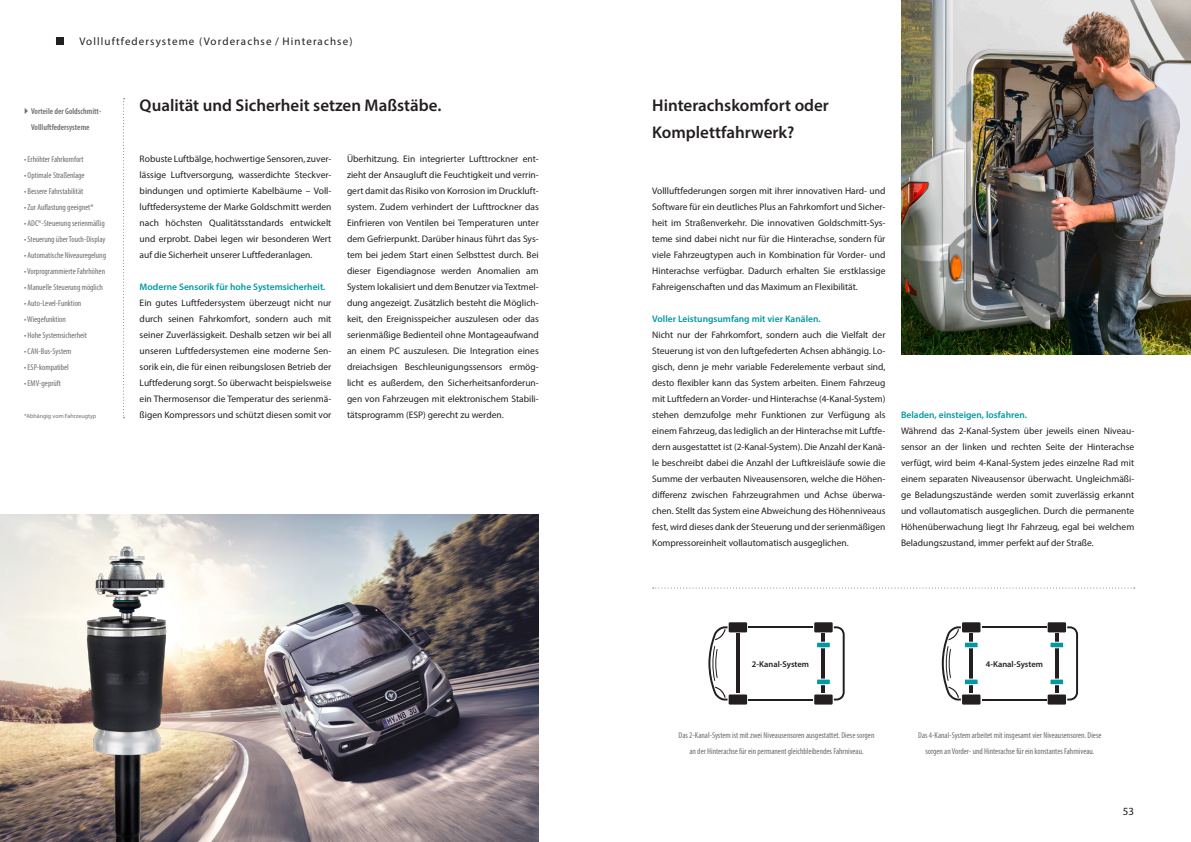
<style>
.page{position:relative;width:1191px;height:842px;background:#fff}
.page>*{position:absolute;margin:0;border:0;box-sizing:border-box;transform-origin:0 0}
.t1{font:600 17px/27px "Myriad Pro";color:#231f20}
.t2{font:11px "Myriad Pro";letter-spacing:.1em;color:#231f20}
.t3{font:9.5px/16px "Myriad Pro";color:#231f20;text-align:justify}
.t4{font:600 9.5px "Myriad Pro";color:#0098a1}
.t5{font:condensed 8.5px/16px "Myriad Pro";color:#6c6d70;text-align:center}
.t6{font:600 condensed 8.5px/16px "Myriad Pro";color:#6c6d70}
.t7{font:600 8.5px "Myriad Pro";color:#231f20}
.t8{font:6px "Myriad Pro";color:#6c6d70}
</style>
<div class="page">
<img style="left:901px;top:0;width:290px;height:354px">
<svg style="left:123px;top:98px;width:2px;height:320px"></svg>
<svg style="left:652px;top:587px;width:482px;height:1px"></svg>
<svg style="left:708px;top:622px;width:136px;height:83px"></svg>
<svg style="left:941px;top:622px;width:137px;height:83px"></svg>
<div style="left:57px;top:37px;width:7px;height:8px;background:#231f20"></div>
<img style="left:0;top:514px;width:539px;height:328px">
<img style="left:54px;top:530px;width:144px;height:312px">
<p class="t2" style="left:79px;top:34px;width:274px">Vollluftfedersysteme (Vorderachse / Hinterachse)</p>
<p class="t6" style="left:31px;top:103px;width:72px">Vorteile der Goldschmitt-<br>Vollluftfedersysteme</p>
<p class="t5" style="left:24px;top:151px;width:61px">• Erhöhter Fahrkomfort</p>
<p class="t5" style="left:24px;top:167px;width:62px">• Optimale Straßenlage</p>
<p class="t5" style="left:24px;top:183px;width:61px">• Bessere Fahrstabilität</p>
<p class="t5" style="left:24px;top:199px;width:71px">• Zur Auflastung geeignet*</p>
<p class="t5" style="left:24px;top:215px;width:82px">• ADC®-Steuerung serienmäßig</p>
<p class="t5" style="left:24px;top:231px;width:83px">• Steuerung über Touch-Display</p>
<p class="t5" style="left:24px;top:247px;width:84px">• Automatische Niveauregelung</p>
<p class="t5" style="left:24px;top:263px;width:82px">• Vorprogrammierte Fahrhöhen</p>
<p class="t5" style="left:24px;top:279px;width:80px">• Manuelle Steuerung möglich</p>
<p class="t5" style="left:24px;top:295px;width:59px">• Auto-Level-Funktion</p>
<p class="t5" style="left:24px;top:311px;width:43px">• Wiegefunktion</p>
<p class="t5" style="left:24px;top:327px;width:64px">• Hohe Systemsicherheit</p>
<p class="t5" style="left:24px;top:343px;width:49px">• CAN-Bus-System</p>
<p class="t5" style="left:24px;top:359px;width:46px">• ESP-kompatibel</p>
<p class="t5" style="left:24px;top:375px;width:38px">• EMV-geprüft</p>
<p class="t8" style="left:24px;top:412px;width:74px">*Abhängig vom Fahrzeugtyp</p>
<h1 class="t1" style="left:140px;top:91px;width:303px">Qualität und Sicherheit setzen Maßstäbe.</h1>
<p class="t3" style="left:140px;top:151px;width:193px">Robuste Luftbälge, hochwertige Sensoren, zuver&shy;lässige Luftversorgung, wasserdichte Steckver&shy;bindungen und optimierte Kabelbäume – Voll&shy;luftfedersysteme der Marke Goldschmitt werden nach höchsten Qualitätsstandards entwickelt und erprobt. Dabei legen wir besonderen Wert auf die Sicherheit unserer Luftfederanlagen.</p>
<p class="t4" style="left:140px;top:281px;width:187px">Moderne Sensorik für hohe Systemsicherheit.</p>
<p class="t3" style="left:140px;top:295px;width:193px">Ein gutes Luftfedersystem überzeugt nicht nur durch seinen Fahrkomfort, sondern auch mit seiner Zuverlässigkeit. Deshalb setzen wir bei all unseren Luftfedersystemen eine moderne Sen&shy;sorik ein, die für einen reibungslosen Betrieb der Luftfederung sorgt. So überwacht beispielsweise ein Thermosensor die Temperatur des serienmä&shy;ßigen Kompressors und schützt diesen somit vor</p>
<p class="t3" style="left:347px;top:151px;width:193px">Überhitzung. Ein integrierter Lufttrockner ent&shy;zieht der Ansaugluft die Feuchtigkeit und verrin&shy;gert damit das Risiko von Korrosion im Druckluft&shy;system. Zudem verhindert der Lufttrockner das Einfrieren von Ventilen bei Temperaturen unter dem Gefrierpunkt. Darüber hinaus führt das Sys&shy;tem bei jedem Start einen Selbsttest durch. Bei dieser Eigendiagnose werden Anomalien am System lokalisiert und dem Benutzer via Textmel&shy;dung angezeigt. Zusätzlich besteht die Möglich&shy;keit, den Ereignisspeicher auszulesen oder das serienmäßige Bedienteil ohne Montageaufwand an einem PC auszulesen. Die Integration eines dreiachsigen Beschleunigungssensors ermög&shy;licht es außerdem, den Sicherheitsanforderun&shy;gen von Fahrzeugen mit elektronischem Stabili&shy;tätsprogramm (ESP) gerecht zu werden.</p>
<h1 class="t1" style="left:652px;top:91px;width:178px">Hinterachskomfort oder<br>Komplettfahrwerk?</h1>
<p class="t3" style="left:652px;top:183px;width:235px">Vollluftfederungen sorgen mit ihrer innovativen Hard- und Software für ein deutliches Plus an Fahrkomfort und Sicher&shy;heit im Straßenverkehr. Die innovativen Goldschmitt-Sys&shy;teme sind dabei nicht nur für die Hinterachse, sondern für viele Fahrzeugtypen auch in Kombination für Vorder- und Hinterachse verfügbar. Dadurch erhalten Sie erstklassige Fahreigenschaften und das Maximum an Flexibilität.</p>
<p class="t4" style="left:652px;top:313px;width:170px">Voller Leistungsumfang mit vier Kanälen.</p>
<p class="t3" style="left:652px;top:327px;width:235px">Nicht nur der Fahrkomfort, sondern auch die Vielfalt der Steuerung ist von den luftgefederten Achsen abhängig. Lo&shy;gisch, denn je mehr variable Federelemente verbaut sind, desto flexibler kann das System arbeiten. Einem Fahrzeug mit Luftfedern an Vorder- und Hinterachse (4-Kanal-System) stehen demzufolge mehr Funktionen zur Verfügung als einem Fahrzeug, das lediglich an der Hinterachse mit Luftfe&shy;dern ausgestattet ist (2-Kanal-System). Die Anzahl der Kanä&shy;le beschreibt dabei die Anzahl der Luftkreisläufe sowie die Summe der verbauten Niveausensoren, welche die Höhen&shy;differenz zwischen Fahrzeugrahmen und Achse überwa&shy;chen. Stellt das System eine Abweichung des Höhenniveaus fest, wird dieses dank der Steuerung und der serienmäßigen Kompressoreinheit vollautomatisch ausgeglichen.</p>
<p class="t4" style="left:901px;top:409px;width:128px">Beladen, einsteigen, losfahren.</p>
<p class="t3" style="left:901px;top:423px;width:235px">Während das 2-Kanal-System über jeweils einen Niveau&shy;sensor an der linken und rechten Seite der Hinterachse verfügt, wird beim 4-Kanal-System jedes einzelne Rad mit einem separaten Niveausensor überwacht. Ungleichmäßi&shy;ge Beladungszustände werden somit zuverlässig erkannt und vollautomatisch ausgeglichen. Durch die permanente Höhenüberwachung liegt Ihr Fahrzeug, egal bei welchem Beladungszustand, immer perfekt auf der Straße.</p>
<p class="t7" style="left:752px;top:658px;width:59px">2-Kanal-System</p>
<p class="t7" style="left:986px;top:658px;width:59px">4-Kanal-System</p>
<p class="t5" style="left:678px;top:727px;width:197px">Das 2-Kanal-System ist mit zwei Niveausensoren ausgestattet. Diese sorgen an der Hinterachse für ein permanent gleichbleibendes Fahrniveau.</p>
<p class="t5" style="left:918px;top:727px;width:185px">Das 4-Kanal-System arbeitet mit insgesamt vier Niveausensoren. Diese sorgen an Vorder- und Hinterachse für ein konstantes Fahrniveau.</p>
<p class="t2" style="left:1123px;top:804px;width:13px">53</p>
</div>
